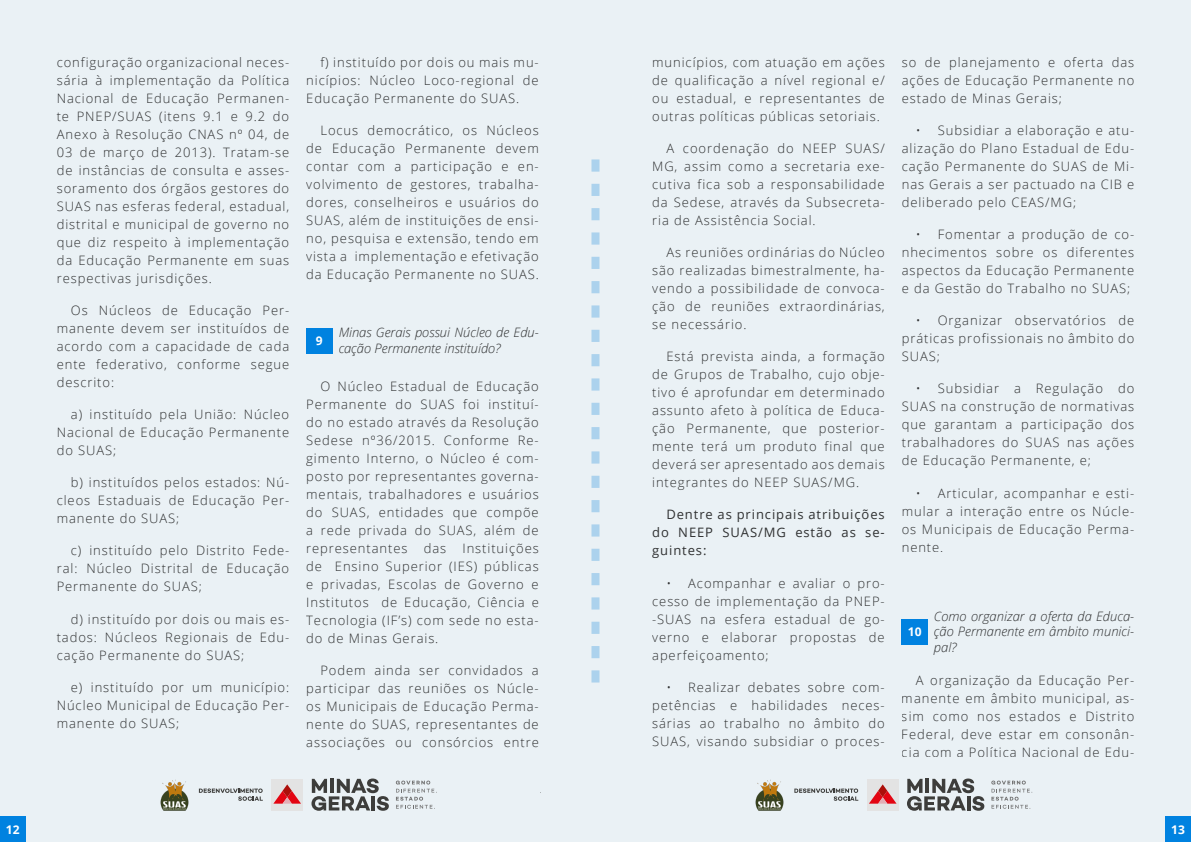
<style>
.page{position:relative;width:1191px;height:842px;background:#eaf1f5}
.page>*{position:absolute;margin:0;border:0;box-sizing:border-box;transform-origin:0 0}
.t1{font:300 13px/18px "Open Sans";letter-spacing:.07em;color:#000;text-align:justify}
.t2{font:italic 300 13px/15.6px "Open Sans";color:#000}
.t3{font:13px/18px "Open Sans";letter-spacing:.07em;color:#000;text-align:justify}
.t4{font:700 12px "Open Sans";color:#fff}
</style>
<div class="page">
<svg style="left:591px;top:159px;width:8px;height:523px;background:#cce2f1"></svg>
<svg style="left:540px;top:781px;width:1px;height:29px"></svg>
<div style="left:0;top:816px;width:26px;height:26px;background:#0082e0"></div>
<div style="left:1165px;top:816px;width:26px;height:26px;background:#0082e0"></div>
<div style="left:223px;top:763px;width:317px;height:66px;background:#eaf1f5"></div>
<div style="left:821px;top:763px;width:318px;height:66px;background:#eaf1f5"></div>
<svg style="left:199px;top:778px;width:238px;height:34px"></svg>
<img style="left:159px;top:778px;width:31px;height:33px">
<svg style="left:794px;top:778px;width:239px;height:34px"></svg>
<img style="left:754px;top:778px;width:31px;height:33px">
<div style="left:306px;top:328px;width:26px;height:25px;background:#0082e0"></div>
<div style="left:901px;top:619px;width:27px;height:25px;background:#0082e0"></div>
<p class="t1" style="left:57px;top:53px;width:234px">configuração organizacional neces&shy;sária à implementação da Política Nacional de Educação Permanen&shy;te PNEP/SUAS (itens 9.1 e 9.2 do Anexo à Resolução CNAS nº 04, de 03 de março de 2013). Tratam-se de instâncias de consulta e asses&shy;soramento dos órgãos gestores do SUAS nas esferas federal, estadual, distrital e municipal de governo no que diz respeito à implementação da Educação Permanente em suas respectivas jurisdições.</p>
<p class="t1" style="left:57px;top:301px;width:234px;text-indent:14px">Os Núcleos de Educação Per&shy;manente devem ser instituídos de acordo com a capacidade de cada ente federativo, conforme segue descrito:</p>
<p class="t1" style="left:57px;top:405px;width:234px;text-indent:14px">a) instituído pela União: Núcleo Nacional de Educação Permanente do SUAS;</p>
<p class="t1" style="left:57px;top:473px;width:234px;text-indent:14px">b) instituídos pelos estados: Nú&shy;cleos Estaduais de Educação Per&shy;manente do SUAS;</p>
<p class="t1" style="left:57px;top:541px;width:234px;text-indent:14px">c) instituído pelo Distrito Fede&shy;ral: Núcleo Distrital de Educação Permanente do SUAS;</p>
<p class="t1" style="left:57px;top:609px;width:234px;text-indent:14px">d) instituído por dois ou mais es&shy;tados: Núcleos Regionais de Edu&shy;cação Permanente do SUAS;</p>
<p class="t1" style="left:57px;top:678px;width:234px;text-indent:14px">e) instituído por um município:<br>Núcleo Municipal de Educação Per&shy;manente do SUAS;</p>
<p class="t1" style="left:306px;top:53px;width:234px;text-indent:14px">f) instituído por dois ou mais mu&shy;nicípios: Núcleo Loco-regional de Educação Permanente do SUAS.</p>
<p class="t1" style="left:306px;top:121px;width:234px;text-indent:14px">Locus democrático, os Núcleos de Educação Permanente devem contar com a participação e en&shy;volvimento de gestores, trabalha&shy;dores, conselheiros e usuários do SUAS, além de instituições de ensi&shy;no, pesquisa e extensão, tendo em vista a implementação e efetivação da Educação Permanente no SUAS.</p>
<p class="t4" style="left:316px;top:332px;width:8px">9</p>
<p class="t2" style="left:338px;top:324px;width:202px">Minas Gerais possui Núcleo de Edu&shy;cação Permanente instituído?</p>
<p class="t1" style="left:306px;top:377px;width:234px;text-indent:14px">O Núcleo Estadual de Educação Permanente do SUAS foi instituí&shy;do no estado através da Resolução Sedese nº36/2015. Conforme Re&shy;gimento Interno, o Núcleo é com&shy;posto por representantes governa&shy;mentais, trabalhadores e usuários do SUAS, entidades que compõe a rede privada do SUAS, além de representantes das Instituições de Ensino Superior (IES) públicas e privadas, Escolas de Governo e Institutos de Educação, Ciência e Tecnologia (IF’s) com sede no esta&shy;do de Minas Gerais.</p>
<p class="t1" style="left:306px;top:661px;width:234px;text-indent:14px">Podem ainda ser convidados a participar das reuniões os Núcle&shy;os Municipais de Educação Perma&shy;nente do SUAS, representantes de associações ou consórcios entre</p>
<p class="t1" style="left:652px;top:53px;width:234px">municípios, com atuação em ações de qualificação a nível regional e/ ou estadual, e representantes de outras políticas públicas setoriais.</p>
<p class="t1" style="left:652px;top:139px;width:234px;text-indent:14px">A coordenação do NEEP SUAS/ MG, assim como a secretaria exe&shy;cutiva fica sob a responsabilidade da Sedese, através da Subsecreta&shy;ria de Assistência Social.</p>
<p class="t1" style="left:652px;top:243px;width:234px;text-indent:14px">As reuniões ordinárias do Núcleo são realizadas bimestralmente, ha&shy;vendo a possibilidade de convoca&shy;ção de reuniões extraordinárias, se necessário.</p>
<p class="t1" style="left:652px;top:347px;width:234px;text-indent:14px">Está prevista ainda, a formação de Grupos de Trabalho, cujo obje&shy;tivo é aprofundar em determinado assunto afeto à política de Educa&shy;ção Permanente, que posterior&shy;mente terá um produto final que deverá ser apresentado aos demais integrantes do NEEP SUAS/MG.</p>
<p class="t3" style="left:652px;top:505px;width:234px;text-indent:14px">Dentre as principais atribuições do NEEP SUAS/MG estão as se&shy;guintes:</p>
<p class="t1" style="left:652px;top:573px;width:234px;text-indent:14px">• Acompanhar e avaliar o pro&shy;cesso de implementação da PNEP--SUAS na esfera estadual de go&shy;verno e elaborar propostas de aperfeiçoamento;</p>
<p class="t1" style="left:652px;top:678px;width:234px;text-indent:14px">• Realizar debates sobre com&shy;petências e habilidades neces&shy;sárias ao trabalho no âmbito do SUAS, visando subsidiar o proces-</p>
<p class="t1" style="left:901px;top:53px;width:234px">so de planejamento e oferta das ações de Educação Permanente no estado de Minas Gerais;</p>
<p class="t1" style="left:901px;top:121px;width:234px;text-indent:14px">• Subsidiar a elaboração e atu&shy;alização do Plano Estadual de Edu&shy;cação Permanente do SUAS de Mi&shy;nas Gerais a ser pactuado na CIB e deliberado pelo CEAS/MG;</p>
<p class="t1" style="left:901px;top:225px;width:234px;text-indent:14px">• Fomentar a produção de co&shy;nhecimentos sobre os diferentes aspectos da Educação Permanente e da Gestão do Trabalho no SUAS;</p>
<p class="t1" style="left:901px;top:311px;width:234px;text-indent:14px">• Organizar observatórios de práticas profissionais no âmbito do SUAS;</p>
<p class="t1" style="left:901px;top:379px;width:234px;text-indent:14px">• Subsidiar a Regulação do SUAS na construção de normativas que garantam a participação dos trabalhadores do SUAS nas ações de Educação Permanente, e;</p>
<p class="t1" style="left:901px;top:483px;width:234px;text-indent:14px">• Articular, acompanhar e esti&shy;mular a interação entre os Núcle&shy;os Municipais de Educação Perma&shy;nente.</p>
<p class="t2" style="left:934px;top:608px;width:202px;text-align:justify">Como organizar a oferta da Educa&shy;ção Permanente em âmbito munici&shy;pal?</p>
<p class="t1" style="left:901px;top:671px;width:234px;text-indent:14px">A organização da Educação Per&shy;manente em âmbito municipal, as&shy;sim como nos estados e Distrito Federal, deve estar em consonân&shy;cia com a Política Nacional de Edu-</p>
<p class="t4" style="left:908px;top:623px;width:15px">10</p>
<p class="t4" style="left:6px;top:821px;width:15px">12</p>
<p class="t4" style="left:1171px;top:821px;width:15px">13</p>
</div>
